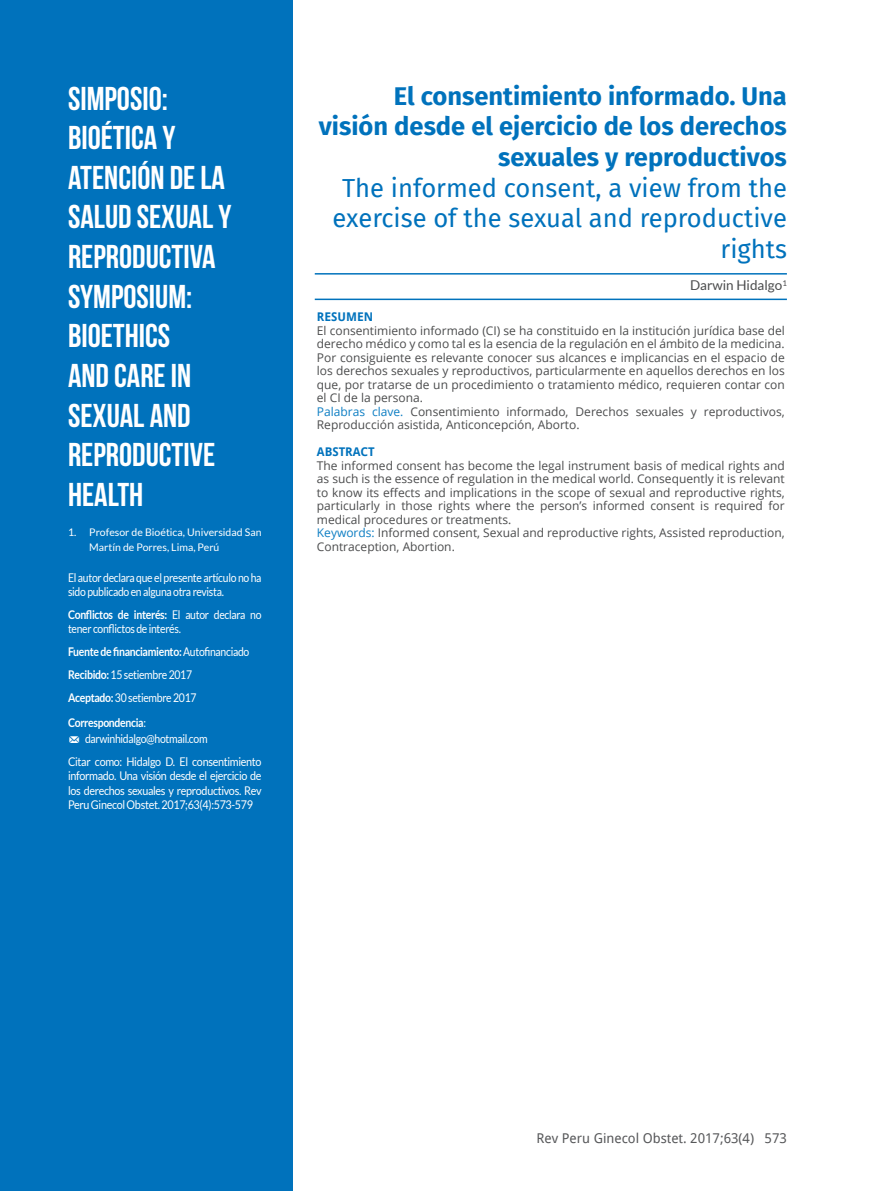
<style>
.page{position:relative;width:872px;height:1191px;background:#fff}
.page>*{position:absolute;margin:0;border:0;box-sizing:border-box;transform-origin:0 0}
.t1{font:33px/39.6px "Bebas Neue";color:#fff}
.t2{font:700 25.5px/30.6px "Fira Sans";color:#0072bc;text-align:right}
.t3{font:25.5px/30.6px "Fira Sans";color:#0072bc;text-align:right}
.t4{font:13.5px "Droid Sans";color:#57585a}
.t5{font:13.5px "Lato";color:#4b4c4d}
.t6{font:12px/13.5px "Open Sans";color:#4b4c4d}
.t7{font:12px/14.4px "Lato";letter-spacing:-.03em;color:#fff;scale:.87 1}
.t8{font:12px/14.4px "Lato";letter-spacing:-.03em;color:#fff;text-align:justify;scale:.9 1}
.t9{font:700 12px "Droid Sans";color:#0072bc}
.t10{font:10.5px/15px "Lato";color:#fff}
.s1{font-weight:700}
.s2{font-family:"Modern Pictograms";font-size:13.5px}
.s3{color:#0d7ec3}
</style>
<div class="page">
<div style="left:0;top:0;width:293px;height:1191px;background:#0072bc"></div>
<hr style="left:315px;top:273px;width:472px;height:1px;background:#0072bc">
<hr style="left:315px;top:298px;width:472px;height:2px;background:#0072bc">
<h1 class="t1" style="left:68px;top:78px;width:165px">SIMPOSIO:<br>BIOÉTICA Y<br>ATENCIÓN DE LA<br>SALUD SEXUAL Y<br>REPRODUCTIVA<br>SYMPOSIUM:<br>BIOETHICS<br>AND CARE IN<br>SEXUAL AND<br>REPRODUCTIVE<br>HEALTH</h1>
<p class="t10" style="left:89px;top:524px;width:174px;text-indent:-21px">1. Profesor de Bioética, Universidad San<br>Martín de Porres, Lima, Perú</p>
<p class="t7" style="left:68px;top:570px;width:224px">El autor declara que el presente artículo no ha sido publicado en alguna otra revista.</p>
<p class="t7" style="left:68px;top:607px;width:224px"><span class="s1">Conflictos de interés:</span> El autor declara no tener conflictos de interés.</p>
<p class="t7" style="left:68px;top:640px;width:210px;line-height:23px"><span class="s1">Fuente de financiamiento:</span> Autofinanciado<br><span class="s1">Recibido:</span> 15 setiembre 2017<br><span class="s1">Aceptado:</span> 30 setiembre 2017</p>
<p class="t7" style="left:68px;top:714px;width:162px;line-height:16.2px"><span class="s1">Correspondencia</span>:<br><span class="s2">m</span> darwinhidalgo@hotmail.com</p>
<p class="t8" style="left:68px;top:754px;width:216px">Citar como: Hidalgo D. El consentimiento informado. Una visión desde el ejercicio de los derechos sexuales y reproductivos. Rev Peru Ginecol Obstet. 2017;63(4):573-579</p>
<h2 class="t2" style="left:319px;top:79px;width:469px">El consentimiento informado. Una visión desde el ejercicio de los derechos sexuales y reproductivos</h2>
<h2 class="t3" style="left:333px;top:172px;width:456px">The informed consent, a view from the exercise of the sexual and reproductive rights</h2>
<p class="t5" style="left:690px;top:278px;width:98px">Darwin Hidalgo<sup>1</sup></p>
<p class="t9" style="left:317px;top:308px;width:58px">RESUMEN</p>
<p class="t6" style="left:317px;top:323px;width:469px">El consentimiento informado (CI) se ha constituido en la institución jurídica base del derecho médico y como tal es la esencia de la regulación en el ámbito de la medicina.<br>Por consiguiente es relevante conocer sus alcances e implicancias en el espacio de los derechos sexuales y reproductivos, particularmente en aquellos derechos en los que, por tratarse de un procedimiento o tratamiento médico, requieren contar con el CI de la persona.<br><span class="s3">Palabras clave.</span> Consentimiento informado, Derechos sexuales y reproductivos, Reproducción asistida, Anticoncepción, Aborto.</p>
<p class="t9" style="left:317px;top:443px;width:59px">ABSTRACT</p>
<p class="t6" style="left:317px;top:458px;width:469px">The informed consent has become the legal instrument basis of medical rights and as such is the essence of regulation in the medical world. Consequently it is relevant to know its effects and implications in the scope of sexual and reproductive rights, particularly in those rights where the person’s informed consent is required for medical procedures or treatments.<br><span class="s3">Keywords:</span> Informed consent, Sexual and reproductive rights, Assisted reproduction, Contraception, Abortion.</p>
<p class="t4" style="left:536px;top:1128px;width:252px">Rev Peru Ginecol Obstet. 2017;63(4) 573</p>
</div>
